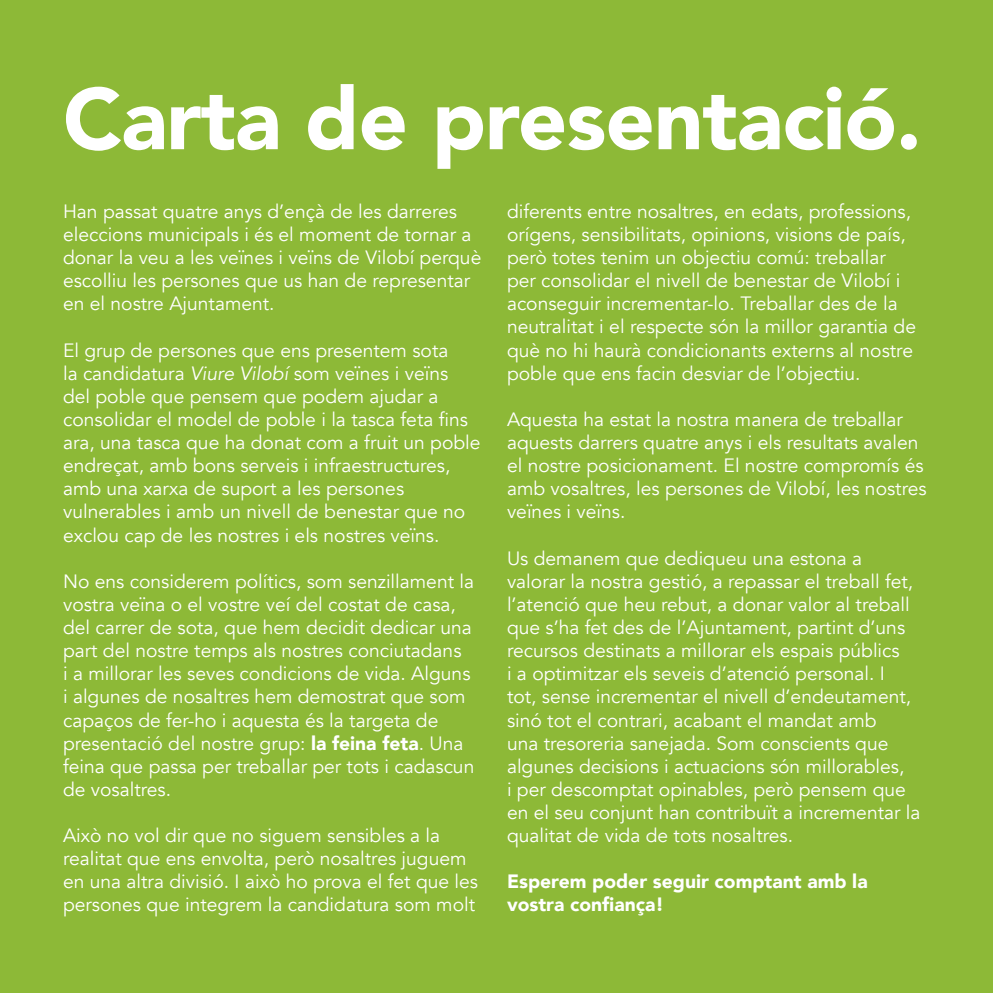
<style>
.page{position:relative;width:993px;height:993px;background:#fff}
.page>*{position:absolute;margin:0;border:0;box-sizing:border-box;transform-origin:0 0}
.t1{font:900 86.1px "Avenir";letter-spacing:-.01em;color:#fff}
.t2{font:19.25px/23.1px "Avenir";color:#fff}
.t3{font:900 19.25px/23.1px "Avenir";color:#fff}
.s1{font-style:italic}
.s2{font-weight:900}
</style>
<div class="page">
<div style="left:0;top:0;width:992px;height:992px;background:#8db937"></div>
<h1 class="t1" style="left:63px;top:45px;width:859px">Carta de presentació.</h1>
<p class="t2" style="left:63px;top:200px;width:419px">Han passat quatre anys d’ençà de les darreres eleccions municipals i és el moment de tornar a donar la veu a les veïnes i veïns de Vilobí perquè escolliu les persones que us han de representar en el nostre Ajuntament.</p>
<p class="t2" style="left:63px;top:338px;width:419px">El grup de persones que ens presentem sota<br>la candidatura <span class="s1">Viure Vilobí</span> som veïnes i veïns<br>del poble que pensem que podem ajudar a consolidar el model de poble i la tasca feta fins ara, una tasca que ha donat com a fruit un poble endreçat, amb bons serveis i infraestructures, amb una xarxa de suport a les persones vulnerables i amb un nivell de benestar que no exclou cap de les nostres i els nostres veïns.</p>
<p class="t2" style="left:63px;top:569px;width:412px">No ens considerem polítics, som senzillament la vostra veïna o el vostre veí del costat de casa, del carrer de sota, que hem decidit dedicar una part del nostre temps als nostres conciutadans<br>i a millorar les seves condicions de vida. Alguns i algunes de nosaltres hem demostrat que som capaços de fer-ho i aquesta és la targeta de presentació del nostre grup: <span class="s2">la feina feta</span>. Una feina que passa per treballar per tots i cadascun de vosaltres.</p>
<p class="t2" style="left:63px;top:824px;width:416px">Això no vol dir que no siguem sensibles a la realitat que ens envolta, però nosaltres juguem en una altra divisió. I això ho prova el fet que les persones que integrem la candidatura som molt</p>
<p class="t2" style="left:507px;top:200px;width:410px">diferents entre nosaltres, en edats, professions, orígens, sensibilitats, opinions, visions de país, però totes tenim un objectiu comú: treballar per consolidar el nivell de benestar de Vilobí i aconseguir incrementar-lo. Treballar des de la neutralitat i el respecte són la millor garantia de què no hi haurà condicionants externs al nostre poble que ens facin desviar de l’objectiu.</p>
<p class="t2" style="left:507px;top:408px;width:421px">Aquesta ha estat la nostra manera de treballar aquests darrers quatre anys i els resultats avalen el nostre posicionament. El nostre compromís és amb vosaltres, les persones de Vilobí, les nostres veïnes i veïns.</p>
<p class="t2" style="left:507px;top:546px;width:415px">Us demanem que dediqueu una estona a valorar la nostra gestió, a repassar el treball fet, l’atenció que heu rebut, a donar valor al treball que s’ha fet des de l’Ajuntament, partint d’uns recursos destinats a millorar els espais públics<br>i a optimitzar els seveis d’atenció personal. I<br>tot, sense incrementar el nivell d’endeutament, sinó tot el contrari, acabant el mandat amb<br>una tresoreria sanejada. Som conscients que algunes decisions i actuacions són millorables,<br>i per descomptat opinables, però pensem que en el seu conjunt han contribuït a incrementar la qualitat de vida de tots nosaltres.</p>
<p class="t3" style="left:507px;top:869px;width:362px">Esperem poder seguir comptant amb la vostra confiança!</p>
</div>
